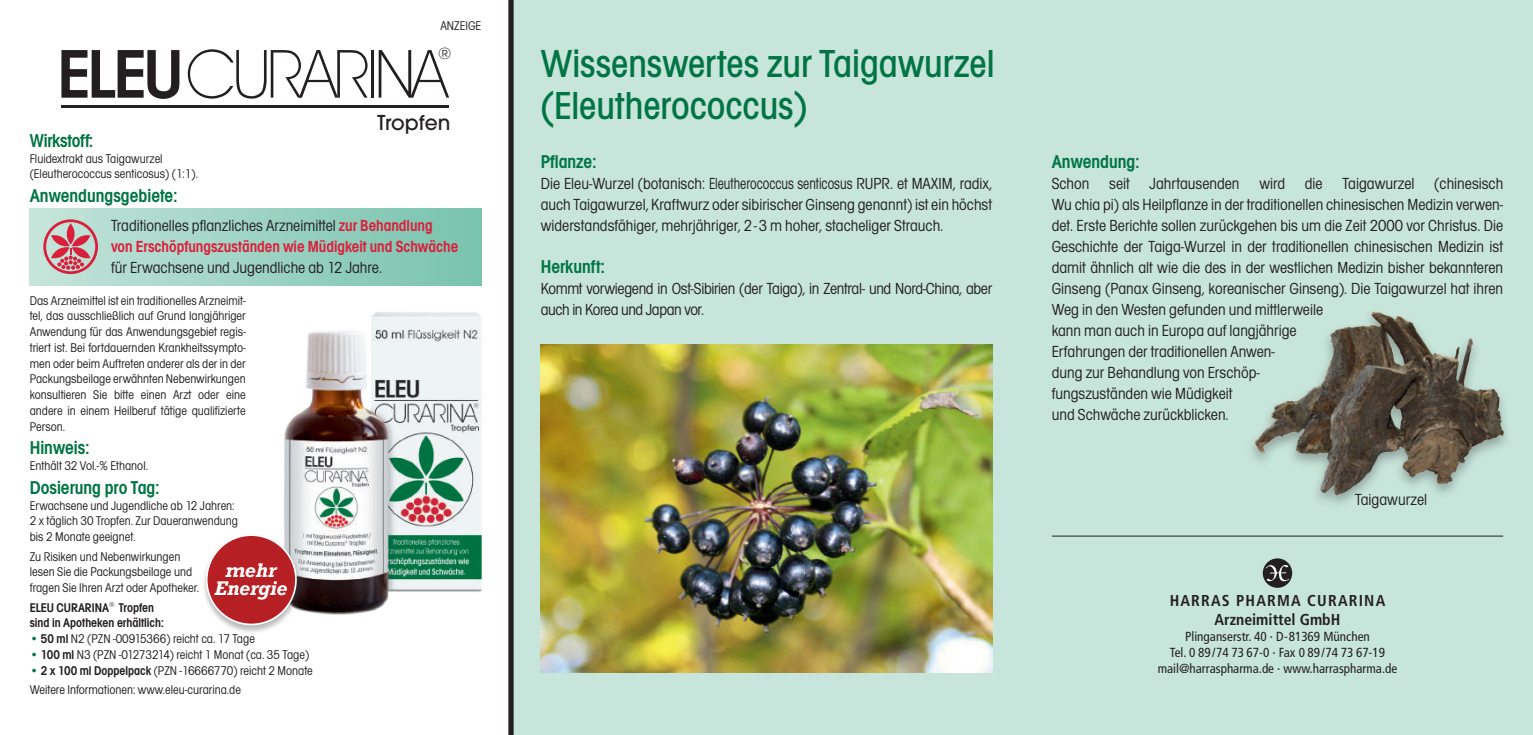
<style>
.page{position:relative;width:1533px;height:735px;background:#fff}
.page>*{position:absolute;margin:0;border:0;box-sizing:border-box;transform-origin:0 0}
.t1{font:600 condensed 71.4px "Avant Garde Gothic Itc T";color:#231f20}
.t2{font:500 condensed 40.43px/42px "Avant Garde Gothic Itc T";color:#007445}
.t3{font:500 22.57px "Avant Garde Gothic Itc T";letter-spacing:-.01em;color:#231f20}
.t4{font:600 condensed 19.25px "Avant Garde Gothic Itc T";color:#007445}
.t5{font:italic 700 18.55px/18.6px "Rockwell";letter-spacing:-.01em;color:#fff;text-align:center}
.t6{font:16.8px "Avant Garde Gothic Itc T";color:#231f20}
.t7{font:condensed 16.62px/21px "Avant Garde Gothic Itc T";color:#231f20;text-align:justify}
.t8{font:600 condensed 16.62px/21px "Avant Garde Gothic Itc T";color:#da1f3d}
.t9{font:condensed 16.62px/21px "Avant Garde Gothic Itc T";letter-spacing:-.02em;color:#231f20}
.t10{font:700 condensed 15.75px/18.4px "Frutiger";letter-spacing:.075em;color:#231f20;text-align:center}
.t11{font:condensed 13.12px/15.8px "Avant Garde Gothic Itc T";color:#231f20}
.t12{font:condensed 13.12px/15.8px "Frutiger";color:#231f20;text-align:center}
.t13{font:600 condensed 13.12px/15.8px "Avant Garde Gothic Itc T";color:#231f20}
.s1{font-weight:400;color:#231f20}
.s2{color:#007445}
.s3{font-weight:600}
</style>
<div class="page">
<div style="left:511px;top:0;width:1022px;height:734px;background:#c7e5db"></div>
<img style="left:1251px;top:311px;width:256px;height:193px">
<div style="left:1263px;top:558px;width:29px;height:29px;background:#231f20;border-radius:50%"></div>
<svg style="left:1266px;top:565px;width:23px;height:16px"></svg>
<hr style="left:1052px;top:535px;width:451px;height:1px;background:#231f20">
<img style="left:541px;top:344px;width:451px;height:328px">
<div style="left:508px;top:0;width:6px;height:734px;background:#231f20"></div>
<img style="left:284px;top:312px;width:199px;height:303px">
<hr style="left:61px;top:105px;width:388px;height:2px;background:#231f20">
<hr style="left:372px;top:50px;width:2px;height:48px;background:#231f20">
<svg style="left:379px;top:50px;width:70px;height:48px"></svg>
<svg style="left:188px;top:49px;width:180px;height:50px"></svg>
<div style="left:201px;top:533px;width:100px;height:101px;background:#231f20;opacity:.3"></div>
<div style="left:207px;top:535px;width:89px;height:89px;background:#b62024;border-radius:50%"></div>
<div style="left:206px;top:534px;width:91px;height:91px;border:2px solid #fff;border-radius:50%"></div>
<div style="left:30px;top:208px;width:451px;height:77px;background:linear-gradient(to right,#c6e0d7,#77c4ad)"></div>
<div style="left:43px;top:219px;width:55px;height:55px;border:3px solid #da1f3d;border-radius:50%"></div>
<svg style="left:67px;top:223px;width:8px;height:21px"></svg>
<svg style="left:51px;top:234px;width:39px;height:35px"></svg>
<h1 class="t1" style="left:58px;top:32px;width:127px">ELEU</h1>
<p class="t4" style="left:30px;top:129px;width:65px">Wirkstoff:</p>
<p class="t11" style="left:30px;top:150px;width:170px">Fluidextrakt aus Taigawurzel (Eleutherococcus senticosus) (1:1).</p>
<p class="t4" style="left:30px;top:184px;width:149px">Anwendungsgebiete:</p>
<p class="t11" style="left:440px;top:18px;width:42px">ANZEIGE</p>
<p class="t6" style="left:438px;top:44px;width:15px">®</p>
<h3 class="t3" style="left:377px;top:109px;width:75px">Tropfen</h3>
<p class="t8" style="left:111px;top:215px;width:349px"><span class="s1">Traditionelles pflanzliches Arzneimittel</span> zur Behandlung von Erschöpfungszuständen wie Müdigkeit und Schwäche</p>
<p class="t7" style="left:111px;top:257px;width:272px">für Erwachsene und Jugendliche ab 12 Jahre.</p>
<p class="t11" style="left:30px;top:292px;width:217px;text-align:justify">Das Arzneimittel ist ein traditionelles Arzneimit&shy;tel, das ausschließlich auf Grund langjähriger Anwendung für das Anwendungsgebiet regis&shy;triert ist. Bei fortdauernden Krankheitssympto&shy;men oder beim Auftreten anderer als der in der Packungsbeilage erwähnten Nebenwirkungen konsultieren Sie bitte einen Arzt oder eine andere in einem Heilberuf tätige qualifizierte Person.</p>
<p class="t4" style="left:30px;top:436px;width:61px">Hinweis:</p>
<p class="t11" style="left:30px;top:457px;width:120px">Enthält 32 Vol.-% Ethanol.</p>
<p class="t4" style="left:30px;top:476px;width:131px">Dosierung pro Tag:</p>
<p class="t11" style="left:30px;top:497px;width:210px">Erwachsene und Jugendliche ab 12 Jahren:<br>2 x täglich 30 Tropfen. Zur Daueranwendung bis 2 Monate geeignet.</p>
<p class="t11" style="left:30px;top:548px;width:171px">Zu Risiken und Nebenwirkungen lesen Sie die Packungsbeilage und fragen Sie Ihren Arzt oder Apotheker.</p>
<p class="t5" style="left:215px;top:560px;width:74px">mehr<br>Energie</p>
<p class="t13" style="left:30px;top:599px;width:135px">ELEU CURARINA<sup>®</sup> Tropfen sind in Apotheken erhältlich:</p>
<p class="t11" style="left:30px;top:630px;width:227px"><span class="s2">•</span> <span class="s3">50 ml</span> N2 (PZN -00915366) reicht ca. 17 Tage</p>
<p class="t11" style="left:30px;top:646px;width:281px"><span class="s2">•</span> <span class="s3">100 ml</span> N3 (PZN -01273214) reicht 1 Monat (ca. 35 Tage)</p>
<p class="t11" style="left:30px;top:662px;width:285px"><span class="s2">•</span> <span class="s3">2 x 100 ml Doppelpack</span> (PZN -16666770) reicht 2 Monate</p>
<p class="t11" style="left:30px;top:681px;width:213px">Weitere Informationen: www.eleu-curarina.de</p>
<h2 class="t2" style="left:541px;top:42px;width:455px">Wissenswertes zur Taigawurzel (Eleutherococcus)</h2>
<p class="t4" style="left:541px;top:150px;width:57px">Pflanze:</p>
<p class="t7" style="left:541px;top:173px;width:453px">Die Eleu-Wurzel (botanisch: Eleutherococcus senticosus RUPR. et MAXIM, radix, auch Taigawurzel, Kraftwurz oder sibirischer Ginseng genannt) ist ein höchst widerstandsfähiger, mehrjähriger, 2-3 m hoher, stacheliger Strauch.</p>
<p class="t4" style="left:541px;top:255px;width:66px">Herkunft:</p>
<p class="t9" style="left:541px;top:278px;width:453px">Kommt vorwiegend in Ost-Sibirien (der Taiga), in Zentral- und Nord-China, aber auch in Korea und Japan vor.</p>
<p class="t4" style="left:1052px;top:150px;width:89px">Anwendung:</p>
<p class="t7" style="left:1052px;top:173px;width:453px;text-align:left">Schon seit Jahrtausenden wird die Taigawurzel (chinesisch Wu chia pi) als Heilpflanze in der traditionellen chinesischen Medizin verwen&shy;det. Erste Berichte sollen zurückgehen bis um die Zeit 2000 vor Christus. Die Geschichte der Taiga-Wurzel in der traditionellen chinesischen Medizin ist damit ähnlich alt wie die des in der westlichen Medizin bisher bekannteren Ginseng (Panax Ginseng, koreanischer Ginseng). Die Taigawurzel hat ihren Weg in den Westen gefunden und mittlerweile<br>kann man auch in Europa auf langjährige<br>Erfahrungen der traditionellen Anwen-<br>dung zur Behandlung von Erschöp-<br>fungszuständen wie Müdigkeit<br>und Schwäche zurückblicken.</p>
<p class="t7" style="left:1355px;top:488px;width:74px">Taigawurzel</p>
<p class="t10" style="left:1170px;top:591px;width:217px">HARRAS PHARMA CURARINA<br>Arzneimittel GmbH</p>
<p class="t12" style="left:1158px;top:628px;width:241px">Plinganserstr. 40 · D-81369 München<br>Tel. 0 89/74 73 67-0 · Fax 0 89/74 73 67-19 mail@harraspharma.de · www.harraspharma.de</p>
</div>
